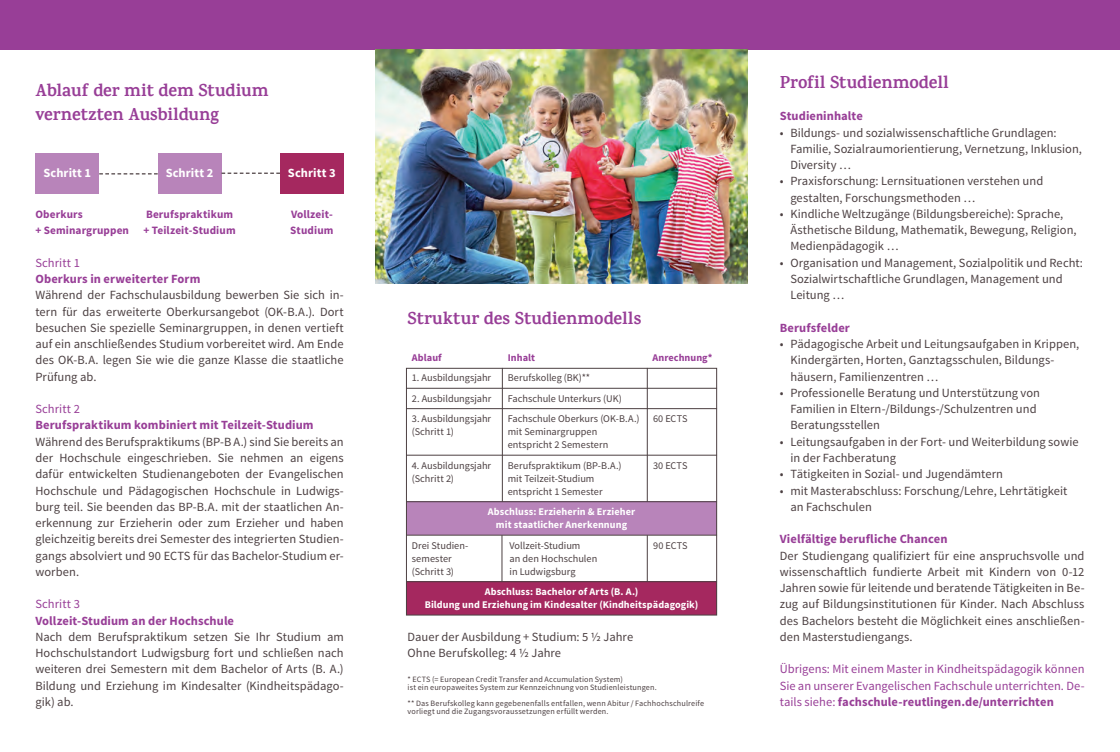
<style>
.page{position:relative;width:1120px;height:752px;background:#fff}
.page>*{position:absolute;margin:0;border:0;box-sizing:border-box;transform-origin:0 0}
.t1{font:700 17.5px/24.4px "Karma";letter-spacing:-.005em;color:#983e97}
.t2{font:12.5px/16.2px "Source Sans Pro";color:#4c4042}
.t3{font:12.5px/16.2px "Source Sans Pro";color:#983e97;text-align:justify}
.t4{font:700 12.5px "Source Sans Pro";letter-spacing:.005em;color:#983e97}
.t5{font:700 12.5px "Source Sans Pro";letter-spacing:.01em;color:#fff}
.t6{font:700 11.25px/16.2px "Source Sans Pro";letter-spacing:.01em;color:#983e97}
.t7{font:10.25px/13.1px "Source Sans Pro";color:#4c4042}
.t8{font:700 10.25px/13.1px "Source Sans Pro";letter-spacing:.005em;color:#fff;text-align:center}
.t9{font:700 10.25px "Source Sans Pro";letter-spacing:.005em;color:#983e97}
.t10{font:8.12px/8.1px "Source Sans Pro";letter-spacing:.015em;color:#4c4042}
.s1{font-weight:700}
</style>
<div class="page">
<div style="left:0;top:0;width:1120px;height:50px;background:#983e97"></div>
<div style="left:35px;top:153px;width:64px;height:40px;background:#b884ba"></div>
<div style="left:158px;top:153px;width:63px;height:40px;background:#b884ba"></div>
<div style="left:280px;top:153px;width:64px;height:40px;background:#a5285f"></div>
<svg style="left:99px;top:173px;width:59px;height:1px"></svg>
<svg style="left:221px;top:172px;width:59px;height:2px"></svg>
<img style="left:376px;top:50px;width:372px;height:233px">
<div style="left:406px;top:581px;width:311px;height:33px;background:#a5285f"></div>
<div style="left:406px;top:501px;width:311px;height:34px;background:#b884ba"></div>
<div style="left:406px;top:368px;width:311px;height:247px;border:1px solid #4c4042"></div>
<hr style="left:406px;top:387px;width:311px;height:1px;background:#4c4042">
<hr style="left:406px;top:408px;width:311px;height:1px;background:#4c4042">
<hr style="left:406px;top:454px;width:311px;height:1px;background:#4c4042">
<hr style="left:406px;top:501px;width:311px;height:1px;background:#4c4042">
<hr style="left:406px;top:534px;width:311px;height:1px;background:#4c4042">
<hr style="left:406px;top:581px;width:311px;height:1px;background:#4c4042">
<hr style="left:501px;top:535px;width:1px;height:46px;background:#4c4042">
<hr style="left:502px;top:368px;width:1px;height:133px;background:#4c4042">
<hr style="left:647px;top:368px;width:1px;height:133px;background:#4c4042">
<hr style="left:647px;top:535px;width:1px;height:46px;background:#4c4042">
<h1 class="t1" style="left:35px;top:78px;width:235px">Ablauf der mit dem Studium vernetzten Ausbildung</h1>
<p class="t5" style="left:43px;top:165px;width:49px">Schritt 1</p>
<p class="t5" style="left:166px;top:165px;width:49px">Schritt 2</p>
<p class="t5" style="left:288px;top:165px;width:49px">Schritt 3</p>
<p class="t6" style="left:144px;top:206px;width:94px">Berufspraktikum + Teilzeit-Studium</p>
<p class="t6" style="left:290px;top:206px;width:45px">Vollzeit-<br>Studium</p>
<p class="t6" style="left:35px;top:206px;width:95px">Oberkurs<br>+ Seminargruppen</p>
<p class="t3" style="left:35px;top:254px;width:46px">Schritt 1</p>
<p class="t4" style="left:35px;top:271px;width:166px">Oberkurs in erweiterter Form</p>
<p class="t2" style="left:35px;top:287px;width:310px;text-align:justify">Während der Fachschulausbildung bewerben Sie sich in&shy;tern für das erweiterte Oberkursangebot (OK-B.A.). Dort besuchen Sie spezielle Seminargruppen, in denen vertieft auf ein anschließendes Studium vorbereitet wird. Am Ende des OK-B.A. legen Sie wie die ganze Klasse die staatliche Prüfung ab.</p>
<p class="t3" style="left:35px;top:401px;width:46px">Schritt 2</p>
<p class="t4" style="left:35px;top:417px;width:280px">Berufspraktikum kombiniert mit Teilzeit-Studium</p>
<p class="t2" style="left:35px;top:433px;width:310px;text-align:justify">Während des Berufspraktikums (BP-B A.) sind Sie bereits an der Hochschule eingeschrieben. Sie nehmen an eigens dafür entwickelten Studienangeboten der Evangelischen Hochschule und Pädagogischen Hochschule in Ludwigs&shy;burg teil. Sie beenden das BP-B.A. mit der staatlichen An&shy;erkennung zur Erzieherin oder zum Erzieher und haben gleichzeitig bereits drei Semester des integrierten Studien&shy;gangs absolviert und 90 ECTS für das Bachelor-Studium er&shy;worben.</p>
<p class="t3" style="left:35px;top:596px;width:46px">Schritt 3</p>
<p class="t4" style="left:35px;top:612px;width:200px">Vollzeit-Studium an der Hochschule</p>
<p class="t2" style="left:35px;top:628px;width:310px;text-align:justify">Nach dem Berufspraktikum setzen Sie Ihr Studium am Hochschulstandort Ludwigsburg fort und schließen nach weiteren drei Semestern mit dem Bachelor of Arts (B. A.)<br>Bildung und Erziehung im Kindesalter (Kindheitspädago&shy;gik) ab.</p>
<h1 class="t1" style="left:407px;top:305px;width:235px">Struktur des Studienmodells</h1>
<p class="t9" style="left:412px;top:351px;width:31px">Ablauf</p>
<p class="t7" style="left:412px;top:371px;width:81px">1. Ausbildungsjahr</p>
<p class="t9" style="left:508px;top:351px;width:29px">Inhalt</p>
<p class="t7" style="left:508px;top:371px;width:84px">Berufskolleg (BK)**</p>
<p class="t9" style="left:652px;top:351px;width:62px">Anrechnung*</p>
<p class="t7" style="left:412px;top:392px;width:81px">2. Ausbildungsjahr</p>
<p class="t7" style="left:508px;top:392px;width:116px">Fachschule Unterkurs (UK)</p>
<p class="t7" style="left:412px;top:412px;width:81px">3. Ausbildungsjahr (Schritt 1)</p>
<p class="t7" style="left:508px;top:412px;width:133px">Fachschule Oberkurs (OK-B.A.) mit Seminargruppen entspricht 2 Semestern</p>
<p class="t7" style="left:412px;top:458px;width:81px">4. Ausbildungsjahr (Schritt 2)</p>
<p class="t7" style="left:508px;top:458px;width:115px">Berufspraktikum (BP-B.A.) mit Teilzeit-Studium entspricht 1 Semester</p>
<p class="t8" style="left:488px;top:505px;width:149px">Abschluss: Erzieherin &amp; Erzieher mit staatlicher Anerkennung</p>
<p class="t7" style="left:412px;top:538px;width:58px">Drei Studien&shy;semester (Schritt 3)</p>
<p class="t7" style="left:509px;top:538px;width:89px">Vollzeit-Studium<br>an den Hochschulen in Ludwigsburg</p>
<p class="t7" style="left:653px;top:412px;width:36px">60 ECTS</p>
<p class="t7" style="left:653px;top:458px;width:36px">30 ECTS</p>
<p class="t7" style="left:653px;top:538px;width:36px">90 ECTS</p>
<p class="t8" style="left:425px;top:585px;width:275px">Abschluss: Bachelor of Arts (B. A.)<br>Bildung und Erziehung im Kindesalter (Kindheitspädagogik)</p>
<p class="t2" style="left:407px;top:628px;width:227px">Dauer der Ausbildung + Studium: 5 ½ Jahre<br>Ohne Berufskolleg: 4 ½ Jahre</p>
<p class="t10" style="left:407px;top:674px;width:251px">* ECTS (= European Credit Transfer and Accumulation System)<br>ist ein europaweites System zur Kennzeichnung von Studienleistungen.</p>
<p class="t10" style="left:407px;top:699px;width:298px">** Das Berufskolleg kann gegebenenfalls entfallen, wenn Abitur / Fachhochschulreife vorliegt und die Zugangsvoraussetzungen erfüllt werden.</p>
<h1 class="t1" style="left:780px;top:70px;width:170px">Profil Studienmodell</h1>
<p class="t4" style="left:780px;top:108px;width:85px">Studieninhalte</p>
<p class="t2" style="left:790px;top:124px;width:293px;text-indent:-11px">• Bildungs- und sozialwissenschaftliche Grundlagen:<br>Familie, Sozialraumorientierung, Vernetzung, Inklusion,<br>Diversity …</p>
<p class="t2" style="left:790px;top:173px;width:254px;text-indent:-11px">• Praxisforschung: Lernsituationen verstehen und gestalten, Forschungsmethoden …</p>
<p class="t2" style="left:790px;top:206px;width:288px;text-indent:-11px">• Kindliche Weltzugänge (Bildungsbereiche): Sprache,<br>Ästhetische Bildung, Mathematik, Bewegung, Religion,<br>Medienpädagogik …</p>
<p class="t2" style="left:790px;top:254px;width:294px;text-indent:-11px">• Organisation und Management, Sozialpolitik und Recht:<br>Sozialwirtschaftliche Grundlagen, Management und<br>Leitung …</p>
<p class="t4" style="left:780px;top:319px;width:72px">Berufsfelder</p>
<p class="t2" style="left:790px;top:336px;width:290px;text-indent:-11px">• Pädagogische Arbeit und Leitungsaufgaben in Krippen,<br>Kindergärten, Horten, Ganztagsschulen, Bildungs&shy;häusern, Familienzentren …</p>
<p class="t2" style="left:790px;top:384px;width:251px;text-indent:-11px">• Professionelle Beratung und Unterstützung von<br>Familien in Eltern-/Bildungs-/Schulzentren und<br>Beratungsstellen</p>
<p class="t2" style="left:790px;top:433px;width:290px;text-indent:-11px">• Leitungsaufgaben in der Fort- und Weiterbildung sowie in der Fachberatung</p>
<p class="t2" style="left:780px;top:466px;width:225px">• Tätigkeiten in Sozial- und Jugendämtern</p>
<p class="t2" style="left:790px;top:482px;width:279px;text-indent:-11px">• mit Masterabschluss: Forschung/Lehre, Lehrtätigkeit an Fachschulen</p>
<p class="t4" style="left:780px;top:531px;width:169px">Vielfältige berufliche Chancen</p>
<p class="t2" style="left:780px;top:547px;width:306px;text-align:justify">Der Studiengang qualifiziert für eine anspruchsvolle und wissenschaftlich fundierte Arbeit mit Kindern von 0-12<br>Jahren sowie für leitende und beratende Tätigkeiten in Be&shy;zug auf Bildungsinstitutionen für Kinder. Nach Abschluss des Bachelors besteht die Möglichkeit eines anschließen&shy;den Masterstudiengangs.</p>
<p class="t3" style="left:780px;top:661px;width:306px">Übrigens: Mit einem Master in Kindheitspädagogik können Sie an unserer Evangelischen Fachschule unterrichten. De&shy;tails siehe: <span class="s1">fachschule-reutlingen.de/unterrichten</span></p>
</div>
